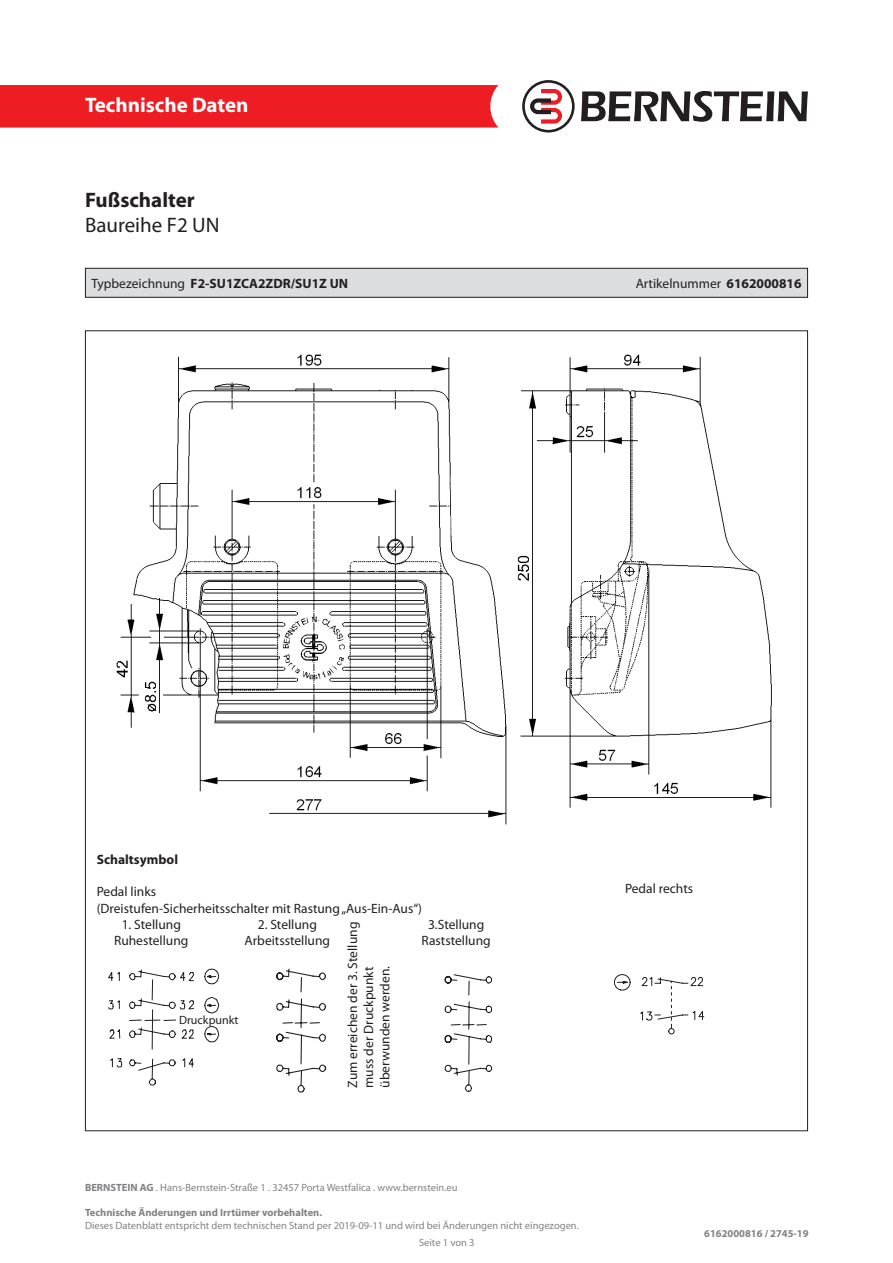
<style>
.page{position:relative;width:893px;height:1263px;background:#fff}
.page>*{position:absolute;margin:0;border:0;box-sizing:border-box;transform-origin:0 0}
.t1{font:700 21px "Myriad Pro";color:#fff}
.t2{font:21px "Myriad Pro";color:#231f20}
.t3{font:700 21px "Myriad Pro";color:#231f20}
.t4{font:13.5px/16.2px "Myriad Pro";color:#231f20;text-align:center}
.t5{font:700 13.5px "Myriad Pro";color:#231f20}
.t6{font:12px "Myriad Pro";color:#231f20}
.t7{font:10.5px "Myriad Pro";color:#808285}
.t8{font:700 10.5px "Myriad Pro";color:#808285}
.s1{font-weight:400}
.s2{font-weight:700}
</style>
<div class="page">
<div style="left:0;top:85px;width:498px;height:43px;background:#ee1d23"></div>
<svg style="left:581px;top:91px;width:227px;height:31px"></svg>
<svg style="left:522px;top:80px;width:53px;height:53px"></svg>
<svg style="left:108px;top:968px;width:111px;height:117px"></svg>
<img style="left:116px;top:354px;width:656px;height:471px">
<svg style="left:451px;top:476px;width:34px;height:60px"></svg>
<div style="left:368px;top:376px;width:50px;height:14px;background:#fff"></div>
<svg style="left:276px;top:968px;width:50px;height:124px"></svg>
<svg style="left:445px;top:974px;width:47px;height:118px"></svg>
<svg style="left:614px;top:974px;width:90px;height:60px"></svg>
<div style="left:85px;top:268px;width:722px;height:29px;background:#dcdddf"></div>
<div style="left:85px;top:268px;width:723px;height:30px;border:1px solid #231f20"></div>
<h1 class="t1" style="left:85px;top:91px;width:165px">Technische Daten</h1>
<p class="t3" style="left:85px;top:186px;width:111px">Fußschalter</p>
<p class="t2" style="left:85px;top:212px;width:136px">Baureihe F2 UN</p>
<p class="t5" style="left:91px;top:274px;width:258px"><span class="s1">Typbezeichnung</span> F2-SU1ZCA2ZDR/SU1Z UN</p>
<p class="t4" style="left:636px;top:275px;width:167px">Artikelnummer <span class="s2">6162000816</span></p>
<p class="t5" style="left:97px;top:850px;width:83px">Schaltsymbol</p>
<p class="t4" style="left:97px;top:883px;width:327px;text-align:left">Pedal links<br>(Dreistufen-Sicherheitsschalter mit Rastung „Aus-Ein-Aus“)</p>
<p class="t4" style="left:114px;top:916px;width:76px">1. Stellung<br>Ruhestellung</p>
<p class="t4" style="left:245px;top:916px;width:87px">2. Stellung<br>Arbeitsstellung</p>
<p class="t4" style="left:422px;top:916px;width:71px">3.Stellung<br>Raststellung</p>
<p class="t4" style="left:344px;top:1088px;width:167px;text-align:left;rotate:-90deg">Zum erreichen der 3. Stellung muss der Druckpunkt überwunden werden.</p>
<p class="t6" style="left:179px;top:1012px;width:61px">Druckpunkt</p>
<p class="t7" style="left:85px;top:1181px;width:374px"><span class="s2">BERNSTEIN AG</span> . Hans-Bernstein-Straße 1 . 32457 Porta Westfalica . www.bernstein.eu</p>
<p class="t8" style="left:85px;top:1206px;width:239px">Technische Änderungen und Irrtümer vorbehalten.</p>
<p class="t7" style="left:85px;top:1219px;width:495px">Dieses Datenblatt entspricht dem technischen Stand per 2019-09-11 und wird bei Änderungen nicht eingezogen.</p>
<p class="t7" style="left:419px;top:1236px;width:57px">Seite 1 von 3</p>
<p class="t4" style="left:625px;top:880px;width:70px">Pedal rechts</p>
<p class="t8" style="left:704px;top:1227px;width:106px">6162000816 / 2745-19</p>
</div>
